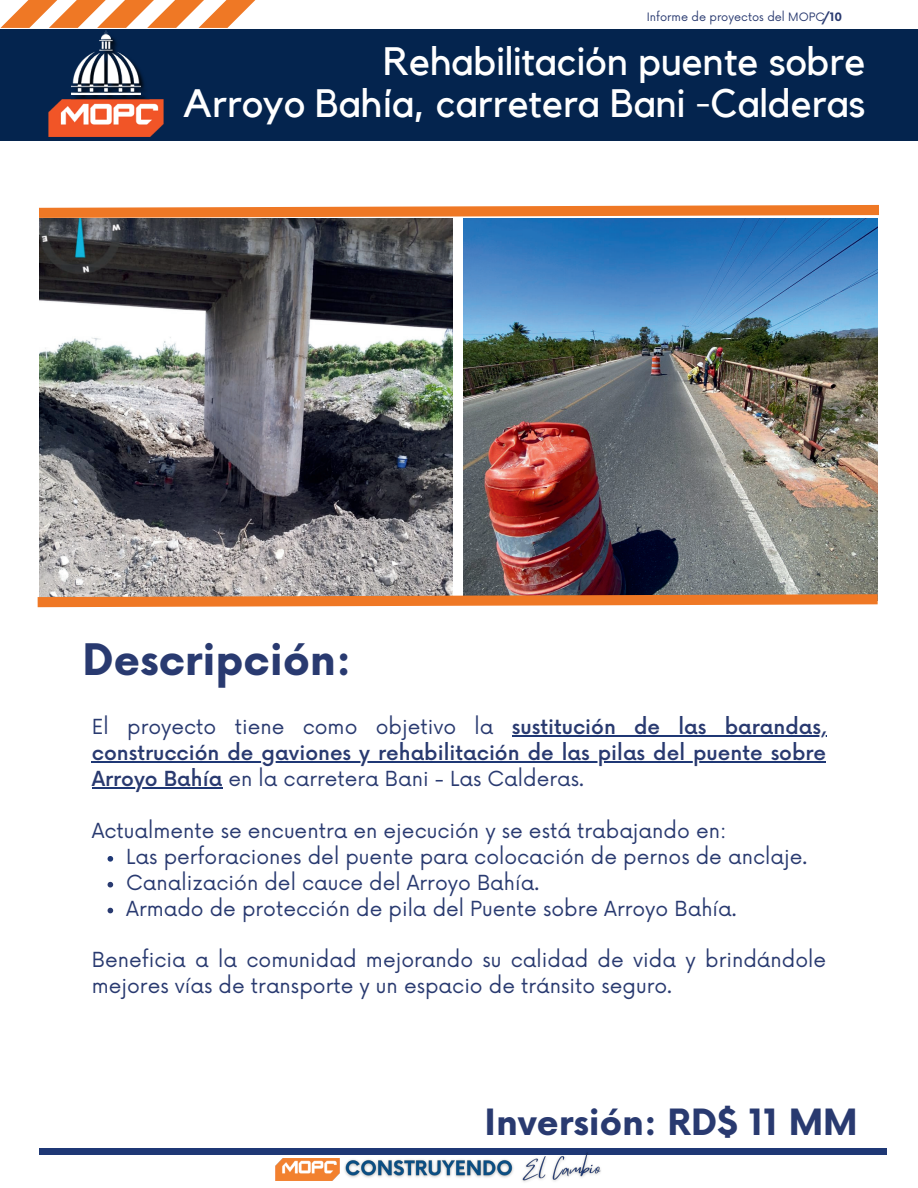
<style>
.page{position:relative;width:918px;height:1188px;background:#fff}
.page>*{position:absolute;margin:0;border:0;box-sizing:border-box;transform-origin:0 0}
.t1{font:700 42.3px "Now";color:#293a70}
.t2{font:39.45px/41.2px "Kollektif";color:#fff;text-align:right}
.t3{font:700 35.25px "Now";color:#293a70}
.t4{font:20.25px/25.8px "Now";color:#293a70}
.t5{font:500 20.25px/25.8px "Now";color:#293a70;text-align:justify}
.t6{font:11.25px "Now";color:#293a70}
.s1{font-weight:700}
.s2{font-weight:400}
</style>
<div class="page">
<img style="left:463px;top:223px;width:414px;height:366px">
<img style="left:39px;top:223px;width:414px;height:366px">
<div style="left:0;top:29px;width:918px;height:112px;background:#04244e"></div>
<img style="left:48px;top:31px;width:116px;height:106px">
<svg style="left:39px;top:204px;width:840px;height:19px"></svg>
<img style="left:37px;top:589px;width:841px;height:19px">
<div style="left:39px;top:1148px;width:848px;height:6px;background:#1f3875"></div>
<img style="left:517px;top:1152px;width:90px;height:30px">
<img style="left:344px;top:1156px;width:174px;height:26px">
<img style="left:275px;top:1159px;width:64px;height:21px">
<svg style="left:108px;top:856px;width:5px;height:6px"></svg>
<svg style="left:108px;top:882px;width:5px;height:5px"></svg>
<svg style="left:108px;top:908px;width:5px;height:5px"></svg>
<hr style="left:512px;top:736px;width:314px;height:1px;background:#1f3875">
<hr style="left:92px;top:761px;width:734px;height:2px;background:#1f3875">
<hr style="left:92px;top:787px;width:130px;height:1px;background:#1f3875">
<svg style="left:0;top:0;width:256px;height:28px"></svg>
<p class="t6" style="left:647px;top:7px;width:197px">Informe de proyectos del MOPC<span class="s1">Q10</span></p>
<h2 class="t2" style="left:183px;top:41px;width:684px">Rehabilitación puente sobre<br>Arroyo Bahía, carretera Bani -Calderas</h2>
<h1 class="t1" style="left:82px;top:628px;width:271px">Descripción:</h1>
<p class="t5" style="left:92px;top:713px;width:736px"><span class="s2">El proyecto tiene como objetivo la</span> sustitución de las barandas, construcción de gaviones y rehabilitación de las pilas del puente sobre Arroyo Bahía <span class="s2">en la carretera Bani - Las Calderas.</span></p>
<p class="t4" style="left:92px;top:816px;width:636px">Actualmente se encuentra en ejecución y se está trabajando en:</p>
<p class="t4" style="left:126px;top:842px;width:683px">Las perforaciones del puente para colocación de pernos de anclaje.<br>Canalización del cauce del Arroyo Bahía.<br>Armado de protección de pila del Puente sobre Arroyo Bahía.</p>
<p class="t4" style="left:92px;top:946px;width:736px">Beneficia a la comunidad mejorando su calidad de vida y brindándole mejores vías de transporte y un espacio de tránsito seguro.</p>
<h3 class="t3" style="left:485px;top:1096px;width:375px">Inversión: RD$ 11 MM</h3>
</div>
